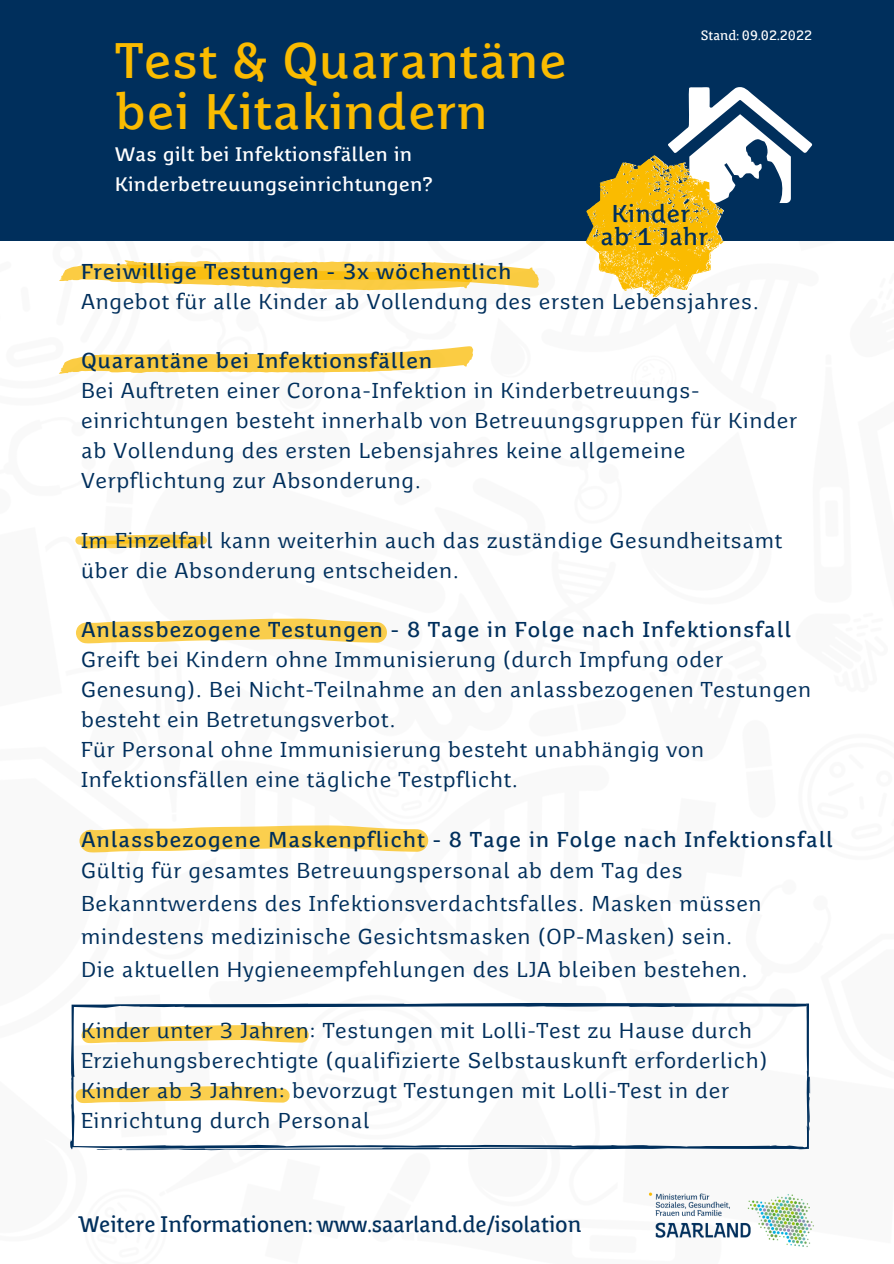
<style>
.page{position:relative;width:894px;height:1264px;background:#fff}
.page>*{position:absolute;margin:0;border:0;box-sizing:border-box;transform-origin:0 0}
.t1{font:700 49.65px/51px "Saar 1450 Text";color:#fabb00}
.t2{font:700 24.15px "Saar 1450 Text";color:#002f5c}
.t3{font:21.9px "Saar 1450 Headline";color:#002f5c}
.t4{font:21.45px/29.8px "Saar 1450 Notes";color:#002f5c}
.t5{font:700 21.45px "Saar 1450 Notes";color:#002f5c}
.t6{font:700 19.5px/29.8px "Saar 1450 Text";color:#fff}
.t7{font:13.2px "Saar 1450 Headline";color:#fff}
</style>
<div class="page">
<div style="left:0;top:0;width:893px;height:241px;background:#002f5c"></div>
<svg style="left:59px;top:260px;width:480px;height:31px"></svg>
<svg style="left:79px;top:825px;width:349px;height:27px"></svg>
<svg style="left:75px;top:534px;width:132px;height:14px;background:#f9d25d"></svg>
<svg style="left:76px;top:618px;width:311px;height:25px"></svg>
<svg style="left:586px;top:87px;width:225px;height:211px"></svg>
<svg style="left:59px;top:346px;width:414px;height:27px"></svg>
<img style="left:648px;top:1192px;width:166px;height:55px">
<svg style="left:70px;top:1002px;width:740px;height:149px"></svg>
<p class="t1" style="left:115px;top:38px;width:454px">Test &amp; Quarantäne bei Kitakindern</p>
<p class="t6" style="left:115px;top:141px;width:320px">Was gilt bei Infektionsfällen in<br>Kinderbetreuungseinrichtungen?</p>
<p class="t7" style="left:700px;top:29px;width:113px">Stand: 09.02.2022</p>
<p class="t2" style="left:611px;top:203px;width:80px">Kinder</p>
<p class="t2" style="left:600px;top:226px;width:110px">ab 1 Jahr</p>
<p class="t5" style="left:81px;top:262px;width:433px">Freiwillige Testungen - 3x wöchentlich</p>
<p class="t4" style="left:81px;top:288px;width:680px">Angebot für alle Kinder ab Vollendung des ersten Lebensjahres.</p>
<p class="t5" style="left:81px;top:351px;width:353px">Quarantäne bei Infektionsfällen</p>
<p class="t4" style="left:81px;top:377px;width:718px">Bei Auftreten einer Corona-Infektion in Kinderbetreuungs&shy;einrichtungen besteht innerhalb von Betreuungsgruppen für Kinder</p>
<p class="t4" style="left:81px;top:437px;width:606px">ab Vollendung des ersten Lebensjahres keine allgemeine<br>Verpflichtung zur Absonderung.</p>
<p class="t4" style="left:81px;top:526px;width:703px">Im Einzelfall kann weiterhin auch das zuständige Gesundheitsamt über die Absonderung entscheiden.</p>
<p class="t5" style="left:81px;top:620px;width:712px">Anlassbezogene Testungen - 8 Tage in Folge nach Infektionsfall</p>
<p class="t4" style="left:81px;top:646px;width:732px">Greift bei Kindern ohne Immunisierung (durch Impfung oder<br>Genesung). Bei Nicht-Teilnahme an den anlassbezogenen Testungen besteht ein Betretungsverbot.</p>
<p class="t4" style="left:81px;top:736px;width:625px">Für Personal ohne Immunisierung besteht unabhängig von<br>Infektionsfällen eine tägliche Testpflicht.</p>
<p class="t5" style="left:81px;top:829px;width:754px">Anlassbezogene Maskenpflicht - 8 Tage in Folge nach Infektionsfall</p>
<p class="t4" style="left:81px;top:855px;width:682px;line-height:33px">Gültig für gesamtes Betreuungspersonal ab dem Tag des<br>Bekanntwerdens des Infektionsverdachtsfalles. Masken müssen mindestens medizinische Gesichtsmasken (OP-Masken) sein.</p>
<p class="t4" style="left:81px;top:955px;width:668px">Die aktuellen Hygieneempfehlungen des LJA bleiben bestehen.</p>
<p class="t4" style="left:81px;top:1017px;width:688px">Kinder unter 3 Jahren: Testungen mit Lolli-Test zu Hause durch<br>Erziehungsberechtigte (qualifizierte Selbstauskunft erforderlich)</p>
<p class="t4" style="left:81px;top:1076px;width:650px">Kinder ab 3 Jahren: bevorzugt Testungen mit Lolli-Test in der<br>Einrichtung durch Personal</p>
<p class="t3" style="left:79px;top:1214px;width:504px">Weitere Informationen: www.saarland.de/isolation</p>
</div>
